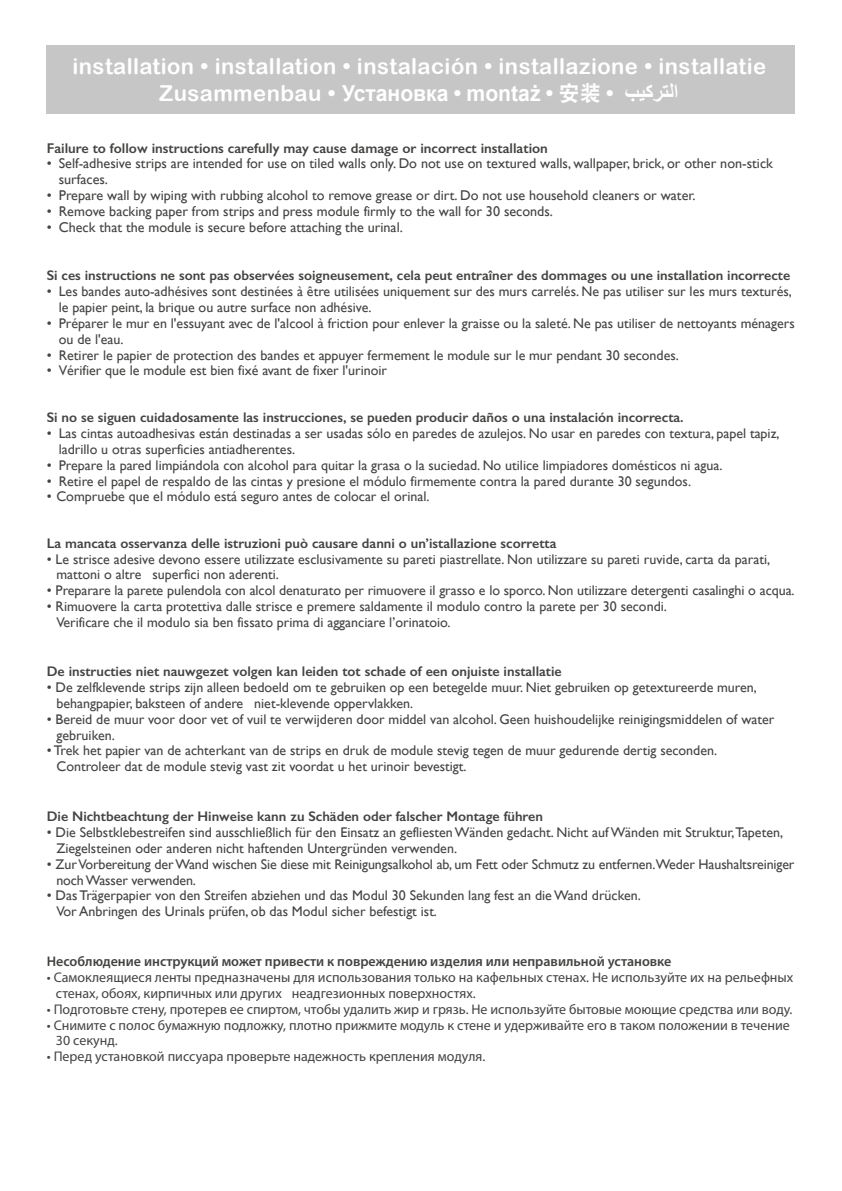
<style>
.page{position:relative;width:842px;height:1191px;background:#fff}
.page>*{position:absolute;margin:0;border:0;box-sizing:border-box;transform-origin:0 0}
.t1{font:22px/26.4px "Arial Rounded MT Bold";letter-spacing:.02em;color:#fff}
.t2{font:700 22px "Arial";color:#fff}
.t3{font:14.2px/15.8px "Gill Sans";color:#434342}
.t4{font:600 14.2px "Gill Sans";color:#434342}
.t5{font:14px/15.8px "Gill Sans";color:#434342}
.t6{font:14px/15.8px "Myriad Pro";color:#434342}
.t7{font:600 14px "Gill Sans";color:#434342}
.t8{font:600 14px "Myriad Pro";color:#434342}
.s1{font-family:"Arial";font-weight:700}
.s2{font-family:"DF Hei GB W9"}
.s3{font-size:14.2px}
</style>
<div class="page">
<div style="left:47px;top:45px;width:748px;height:68px;background:#c6c6c6"></div>
<h1 class="t1" style="left:159px;top:53px;width:609px;text-indent:-87px">installation • installation • instalación • installazione • installatie<br>Zusammenbau • <span class="s1">Установка</span> • <span class="s1">montaż</span> • <span class="s2">安装</span> •</h1>
<h1 class="t2" style="left:625px;top:78px;width:55px">ب ا لتركی</h1>
<p class="t4" style="left:47px;top:139px;width:503px">Failure to follow instructions carefully may cause damage or incorrect installation</p>
<p class="t3" style="left:59px;top:156px;width:716px;text-indent:-12px">• Self-adhesive strips are intended for use on tiled walls only. Do not use on textured walls, wallpaper, brick, or other non-stick surfaces.</p>
<p class="t3" style="left:47px;top:187px;width:650px">• Prepare wall by wiping with rubbing alcohol to remove grease or dirt. Do not use household cleaners or water.</p>
<p class="t3" style="left:47px;top:203px;width:508px">• Remove backing paper from strips and press module firmly to the wall for 30 seconds.</p>
<p class="t3" style="left:47px;top:219px;width:358px">• Check that the module is secure before attaching the urinal.</p>
<p class="t7" style="left:47px;top:267px;width:745px">Si ces instructions ne sont pas observées soigneusement, cela peut entraîner des dommages ou une installation incorrecte</p>
<p class="t5" style="left:59px;top:283px;width:735px;text-indent:-12px"><span class="s3">•</span> Les bandes auto-adhésives sont destinées à être utilisées uniquement sur des murs carrelés. Ne pas utiliser sur les murs texturés, le papier peint, la brique ou autre surface non adhésive.</p>
<p class="t5" style="left:59px;top:315px;width:737px;text-indent:-12px"><span class="s3">•</span> Préparer le mur en l'essuyant avec de l'alcool à friction pour enlever la graisse ou la saleté. Ne pas utiliser de nettoyants ménagers ou de l'eau.</p>
<p class="t5" style="left:47px;top:347px;width:634px"><span class="s3">•</span> Retirer le papier de protection des bandes et appuyer fermement le module sur le mur pendant 30 secondes.</p>
<p class="t5" style="left:47px;top:362px;width:342px"><span class="s3">•</span> Vérifier que le module est bien fixé avant de fixer l'urinoir</p>
<p class="t7" style="left:47px;top:409px;width:638px">Si no se siguen cuidadosamente las instrucciones, se pueden producir daños o una instalación incorrecta.</p>
<p class="t5" style="left:59px;top:425px;width:722px;text-indent:-12px"><span class="s3">•</span> Las cintas autoadhesivas están destinadas a ser usadas sólo en paredes de azulejos. No usar en paredes con textura, papel tapiz, ladrillo u otras superficies antiadherentes.</p>
<p class="t5" style="left:47px;top:457px;width:677px"><span class="s3">•</span> Prepare la pared limpiándola con alcohol para quitar la grasa o la suciedad. No utilice limpiadores domésticos ni agua.</p>
<p class="t5" style="left:47px;top:473px;width:646px"><span class="s3">•</span> Retire el papel de respaldo de las cintas y presione el módulo firmemente contra la pared durante 30 segundos.</p>
<p class="t5" style="left:47px;top:488px;width:384px"><span class="s3">•</span> Compruebe que el módulo está seguro antes de colocar el orinal.</p>
<p class="t7" style="left:47px;top:534px;width:511px">La mancata osservanza delle istruzioni può causare danni o un’istallazione scorretta</p>
<p class="t5" style="left:56px;top:551px;width:715px;text-indent:-10px">• Le strisce adesive devono essere utilizzate esclusivamente su pareti piastrellate. Non utilizzare su pareti ruvide, carta da parati, mattoni o altre superfici non aderenti.</p>
<p class="t5" style="left:47px;top:582px;width:749px">• Preparare la parete pulendola con alcol denaturato per rimuovere il grasso e lo sporco. Non utilizzare detergenti casalinghi o acqua.</p>
<p class="t5" style="left:56px;top:598px;width:612px;text-indent:-10px">• Rimuovere la carta protettiva dalle strisce e premere saldamente il modulo contro la parete per 30 secondi.<br>Verificare che il modulo sia ben fissato prima di agganciare l’orinatoio.</p>
<p class="t7" style="left:47px;top:663px;width:516px">De instructies niet nauwgezet volgen kan leiden tot schade of een onjuiste installatie</p>
<p class="t5" style="left:56px;top:679px;width:702px;text-indent:-10px">• De zelfklevende strips zijn alleen bedoeld om te gebruiken op een betegelde muur. Niet gebruiken op getextureerde muren, behangpapier, baksteen of andere niet-klevende oppervlakken.</p>
<p class="t5" style="left:56px;top:711px;width:719px;text-indent:-10px">• Bereid de muur voor door vet of vuil te verwijderen door middel van alcohol. Geen huishoudelijke reinigingsmiddelen of water gebruiken.</p>
<p class="t5" style="left:56px;top:742px;width:662px;text-indent:-10px">• Trek het papier van de achterkant van de strips en druk de module stevig tegen de muur gedurende dertig seconden.<br>Controleer dat de module stevig vast zit voordat u het urinoir bevestigt.</p>
<p class="t7" style="left:47px;top:808px;width:498px">Die Nichtbeachtung der Hinweise kann zu Schäden oder falscher Montage führen</p>
<p class="t5" style="left:56px;top:824px;width:728px;text-indent:-10px">• Die Selbstklebestreifen sind ausschließlich für den Einsatz an gefliesten Wänden gedacht. Nicht auf Wänden mit Struktur,Tapeten,<br>Ziegelsteinen oder anderen nicht haftenden Untergründen verwenden.</p>
<p class="t5" style="left:56px;top:856px;width:740px;text-indent:-10px">• Zur Vorbereitung der Wand wischen Sie diese mit Reinigungsalkohol ab, um Fett oder Schmutz zu entfernen.Weder Haushaltsreiniger noch Wasser verwenden.</p>
<p class="t5" style="left:56px;top:887px;width:586px;text-indent:-10px">• Das Trägerpapier von den Streifen abziehen und das Modul 30 Sekunden lang fest an die Wand drücken.<br>Vor Anbringen des Urinals prüfen, ob das Modul sicher befestigt ist.</p>
<p class="t8" style="left:47px;top:952px;width:626px">Несоблюдение инструкций может привести к повреждению изделия или неправильной установке</p>
<p class="t6" style="left:56px;top:969px;width:739px;text-indent:-9px">• Самоклеящиеся ленты предназначены для использования только на кафельных стенах. Не используйте их на рельефных стенах, обоях, кирпичных или других неадгезионных поверхностях.</p>
<p class="t6" style="left:47px;top:1001px;width:747px">• Подготовьте стену, протерев ее спиртом, чтобы удалить жир и грязь. Не используйте бытовые моющие средства или воду.</p>
<p class="t6" style="left:56px;top:1016px;width:735px;text-indent:-9px">• Снимите с полос бумажную подложку, плотно прижмите модуль к стене и удерживайте его в таком положении в течение<br>30 секунд.</p>
<p class="t6" style="left:47px;top:1048px;width:440px">• Перед установкой писсуара проверьте надежность крепления модуля.</p>
</div>
